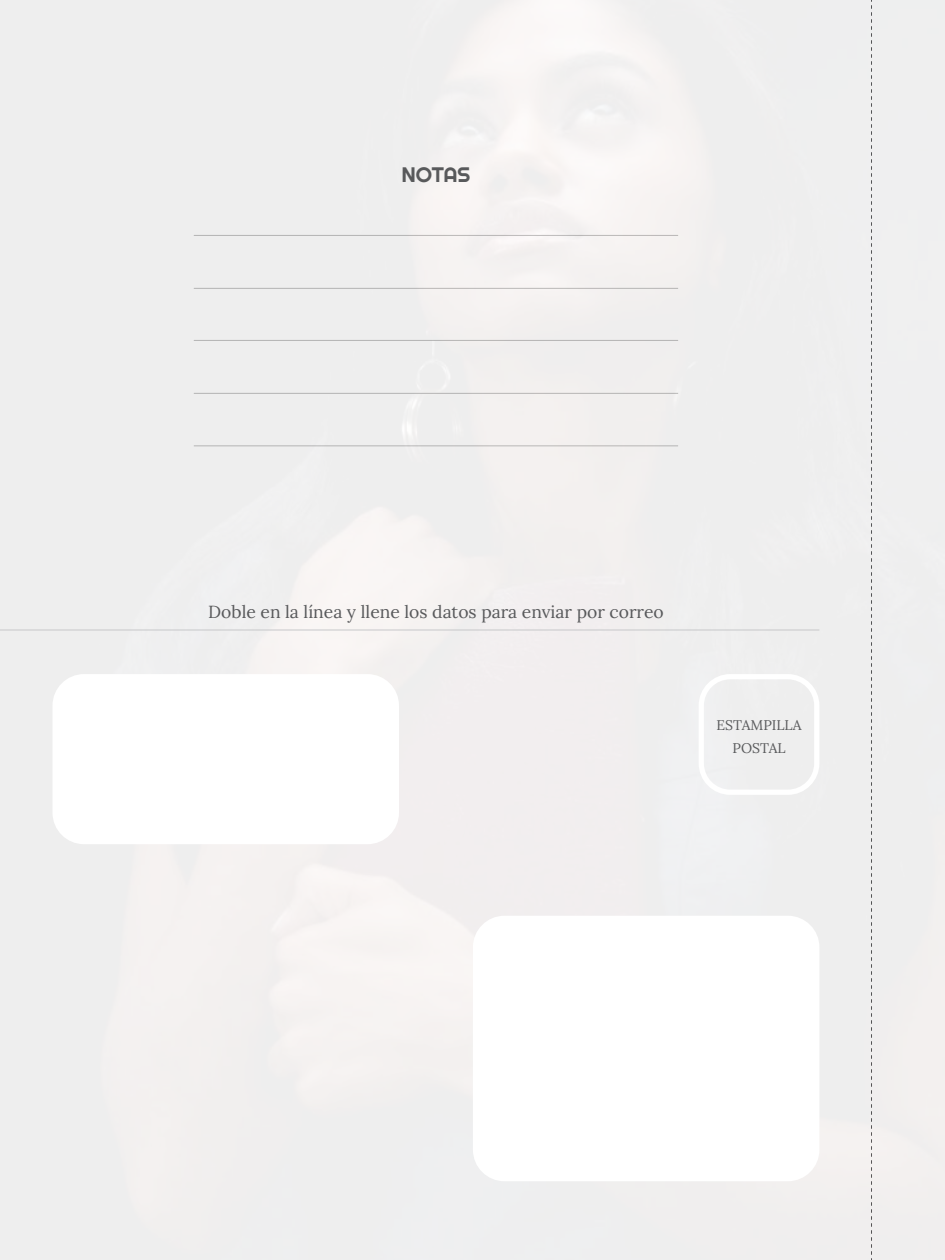
<style>
.page{position:relative;width:945px;height:1260px;background:#efeeee}
.page>*{position:absolute;margin:0;border:0;box-sizing:border-box;transform-origin:0 0}
.t1{font:21px "Righteous";letter-spacing:-.01em;color:#58595b}
.t2{font:17.5px "Lora";color:#58595b}
.t3{font:14px/22.8px "Lora";color:#58595b;text-align:center}
</style>
<div class="page">
<hr style="left:0;top:630px;width:819px;height:1px;background:#c7c8ca">
<div style="left:52px;top:674px;width:347px;height:170px;background:#fff;border-radius:32px"></div>
<div style="left:473px;top:916px;width:346px;height:265px;background:#fff;border-radius:32px"></div>
<div style="left:699px;top:674px;width:120px;height:121px;border:5px solid #fff;border-radius:29px"></div>
<hr style="left:194px;top:235px;width:484px;height:1px;background:#000">
<hr style="left:194px;top:288px;width:484px;height:1px;background:#000">
<hr style="left:194px;top:340px;width:484px;height:1px;background:#000">
<hr style="left:194px;top:393px;width:484px;height:1px;background:#000">
<hr style="left:194px;top:446px;width:484px;height:1px;background:#000">
<p class="t1" style="left:401px;top:161px;width:71px">NOTAS</p>
<p class="t2" style="left:208px;top:598px;width:457px">Doble en la línea y llene los datos para enviar por correo</p>
<p class="t3" style="left:716px;top:713px;width:87px">ESTAMPILLA<br>POSTAL</p>
</div>
